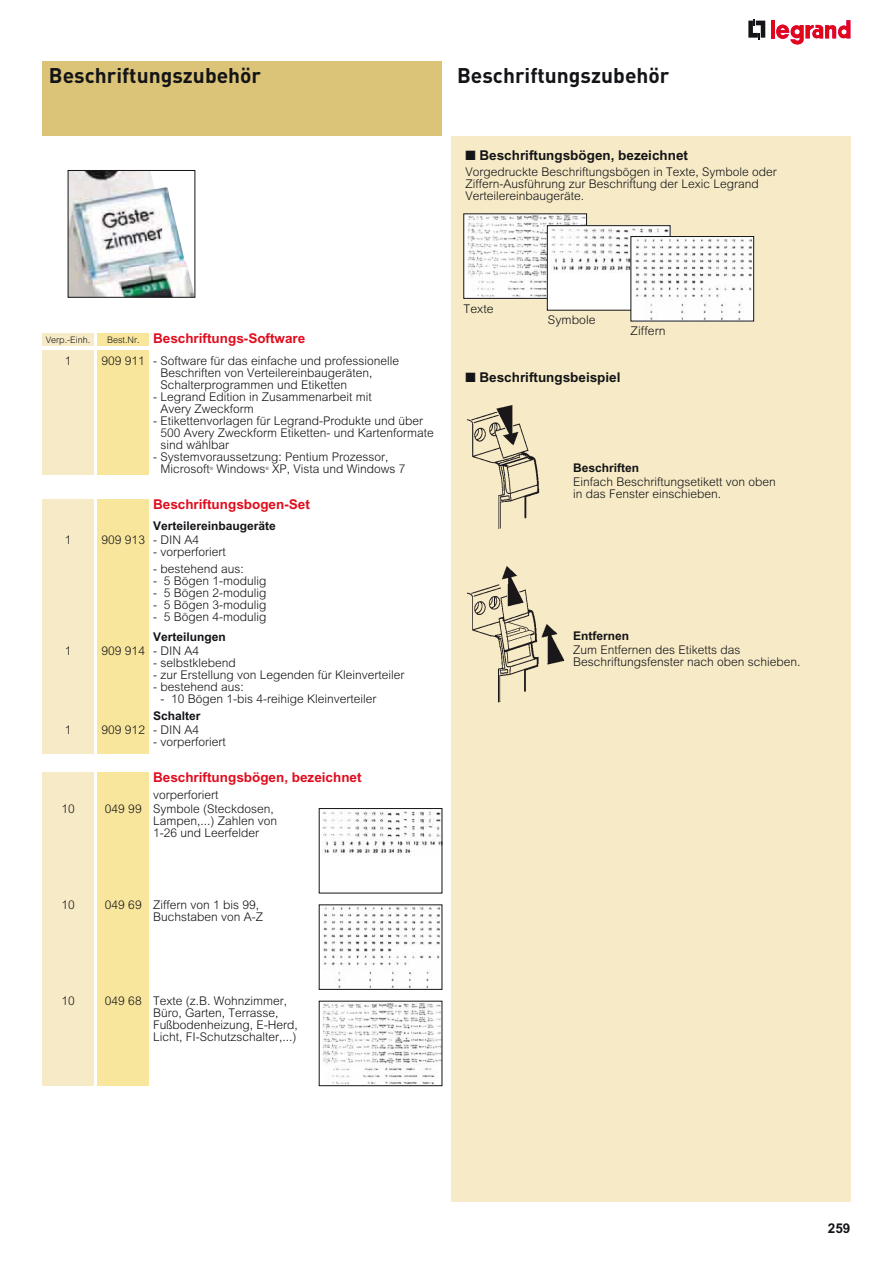
<style>
.page{position:relative;width:893px;height:1263px;background:#fff}
.page>*{position:absolute;margin:0;border:0;box-sizing:border-box;transform-origin:0 0}
.t1{font:700 21px "DIN";color:#131417}
.t2{font:700 13.5px "Arial";color:#e10c1d}
.t3{font:700 13.5px "Arial";color:#131417}
.t4{font:300 12px/12px "Arial";color:#131417}
.t5{font:700 12px "Arial";color:#131417}
.t6{font:300 9px "Arial";color:#131417}
.t7{font:300 4.35px "Arial";color:#131417}
.s1{font-weight:300;font-size:9px;color:#131417}
.s2{font-weight:700}
</style>
<div class="page">
<svg style="left:748px;top:19px;width:17px;height:20px"></svg>
<hr style="left:771px;top:20px;width:4px;height:18px;background:#e00817">
<svg style="left:776px;top:20px;width:74px;height:25px"></svg>
<div style="left:451px;top:136px;width:399px;height:1065px;background:#f7eac6"></div>
<div style="left:43px;top:62px;width:399px;height:74px;background:#dbc377"></div>
<div style="left:43px;top:333px;width:51px;height:13px;background:#f7eac6"></div>
<div style="left:98px;top:333px;width:51px;height:13px;background:#f9e69d"></div>
<div style="left:43px;top:351px;width:51px;height:124px;background:#f7eac6"></div>
<div style="left:98px;top:351px;width:51px;height:124px;background:#f9e69d"></div>
<div style="left:43px;top:499px;width:51px;height:254px;background:#f7eac6"></div>
<div style="left:98px;top:499px;width:51px;height:254px;background:#f9e69d"></div>
<div style="left:43px;top:772px;width:51px;height:314px;background:#f7eac6"></div>
<div style="left:98px;top:772px;width:51px;height:314px;background:#f9e69d"></div>
<div style="left:464px;top:214px;width:123px;height:84px;background:#fff"></div>
<img style="left:468px;top:216px;width:117px;height:81px">
<div style="left:463px;top:214px;width:124px;height:85px;border:1px solid #131417"></div>
<div style="left:547px;top:226px;width:123px;height:84px;background:#fff"></div>
<img style="left:551px;top:229px;width:117px;height:44px">
<div style="left:547px;top:225px;width:123px;height:85px;border:1px solid #131417"></div>
<img style="left:635px;top:238px;width:117px;height:81px">
<div style="left:631px;top:236px;width:123px;height:85px;border:1px solid #131417"></div>
<img style="left:323px;top:1003px;width:117px;height:81px">
<div style="left:319px;top:1001px;width:123px;height:85px;border:1px solid #131417"></div>
<img style="left:323px;top:812px;width:117px;height:43px">
<div style="left:319px;top:808px;width:123px;height:85px;border:1px solid #131417"></div>
<img style="left:323px;top:907px;width:117px;height:81px">
<div style="left:319px;top:904px;width:123px;height:86px;border:1px solid #131417"></div>
<img style="left:467px;top:405px;width:73px;height:124px">
<img style="left:542px;top:624px;width:23px;height:41px">
<img style="left:467px;top:566px;width:75px;height:137px">
<img style="left:70px;top:172px;width:123px;height:124px">
<div style="left:68px;top:170px;width:127px;height:128px;border:1px solid #131417"></div>
<p class="t1" style="left:49px;top:68px;width:214px">Beschriftungszubehör</p>
<p class="t1" style="left:457px;top:68px;width:214px">Beschriftungszubehör</p>
<p class="t3" style="left:479px;top:150px;width:210px">Beschriftungsbögen, bezeichnet</p>
<p class="t4" style="left:465px;top:167px;width:313px">Vorgedruckte Beschriftungsbögen in Texte, Symbole oder<br>Ziffern-Ausführung zur Beschriftung der Lexic Legrand<br>Verteilereinbaugeräte.</p>
<p class="t6" style="left:46px;top:337px;width:46px">Verp.-Einh.</p>
<p class="t2" style="left:107px;top:333px;width:200px"><span class="s1">Best.Nr.</span> Beschriftungs-Software</p>
<p class="t4" style="left:65px;top:356px;width:8px">1</p>
<p class="t4" style="left:160px;top:356px;width:240px;text-indent:-59px">909 911 - Software für das einfache und professionelle<br>Beschriften von Verteilereinbaugeräten,<br>Schalterprogrammen und Etiketten</p>
<p class="t4" style="left:160px;top:392px;width:213px;text-indent:-7px">- Legrand Edition in Zusammenarbeit mit<br>Avery Zweckform</p>
<p class="t4" style="left:160px;top:416px;width:275px;text-indent:-7px">- Etikettenvorlagen für Legrand-Produkte und über<br>500 Avery Zweckform Etiketten- und Kartenformate sind wählbar</p>
<p class="t4" style="left:160px;top:452px;width:229px;text-indent:-7px">- Systemvoraussetzung: Pentium Prozessor,<br>Microsoft</p>
<p class="t7" style="left:210px;top:467px;width:5px">®</p>
<p class="t4" style="left:217px;top:464px;width:50px">Windows</p>
<p class="t7" style="left:265px;top:467px;width:5px">®</p>
<p class="t4" style="left:272px;top:464px;width:135px">XP, Vista und Windows 7</p>
<p class="t2" style="left:153px;top:499px;width:158px">Beschriftungsbogen-Set</p>
<p class="t5" style="left:153px;top:522px;width:124px">Verteilereinbaugeräte</p>
<p class="t4" style="left:65px;top:535px;width:8px">1</p>
<p class="t4" style="left:102px;top:535px;width:99px">909 913 - DIN A4</p>
<p class="t4" style="left:153px;top:547px;width:74px">- vorperforiert</p>
<p class="t4" style="left:153px;top:565px;width:92px">- bestehend aus:</p>
<p class="t4" style="left:153px;top:577px;width:115px">- 5 Bögen 1-modulig</p>
<p class="t4" style="left:153px;top:589px;width:115px">- 5 Bögen 2-modulig</p>
<p class="t4" style="left:153px;top:601px;width:115px">- 5 Bögen 3-modulig</p>
<p class="t4" style="left:153px;top:609px;width:115px;line-height:19.2px">- 5 Bögen 4-modulig<br><span class="s2">Verteilungen</span></p>
<p class="t4" style="left:65px;top:646px;width:8px">1</p>
<p class="t4" style="left:102px;top:646px;width:99px">909 914 - DIN A4</p>
<p class="t4" style="left:153px;top:658px;width:84px">- selbstklebend</p>
<p class="t4" style="left:153px;top:670px;width:253px">- zur Erstellung von Legenden für Kleinverteiler</p>
<p class="t4" style="left:153px;top:682px;width:92px">- bestehend aus:</p>
<p class="t4" style="left:153px;top:691px;width:225px;line-height:17.1px;text-indent:7px">- 10 Bögen 1-bis 4-reihige Kleinverteiler<br><span class="s2">Schalter</span></p>
<p class="t4" style="left:65px;top:725px;width:8px">1</p>
<p class="t4" style="left:102px;top:725px;width:99px">909 912 - DIN A4</p>
<p class="t4" style="left:153px;top:737px;width:74px">- vorperforiert</p>
<p class="t2" style="left:153px;top:773px;width:210px">Beschriftungsbögen, bezeichnet</p>
<p class="t4" style="left:153px;top:790px;width:67px">vorperforiert</p>
<p class="t4" style="left:61px;top:804px;width:15px">10</p>
<p class="t4" style="left:153px;top:804px;width:126px;text-indent:-48px">049 99 Symbole (Steckdosen,<br>Lampen,...) Zahlen von<br>1-26 und Leerfelder</p>
<p class="t4" style="left:61px;top:900px;width:15px">10</p>
<p class="t4" style="left:153px;top:900px;width:112px;text-indent:-48px">049 69 Ziffern von 1 bis 99,<br>Buchstaben von A-Z</p>
<p class="t4" style="left:61px;top:996px;width:15px">10</p>
<p class="t4" style="left:153px;top:996px;width:146px;text-indent:-48px">049 68 Texte (z.B. Wohnzimmer,<br>Büro, Garten, Terrasse,<br>Fußbodenheizung, E-Herd,<br>Licht, FI-Schutzschalter,...)</p>
<p class="t4" style="left:463px;top:304px;width:32px">Texte</p>
<p class="t4" style="left:548px;top:316px;width:49px">Symbole</p>
<p class="t4" style="left:631px;top:326px;width:37px">Ziffern</p>
<p class="t3" style="left:479px;top:372px;width:143px">Beschriftungsbeispiel</p>
<p class="t4" style="left:573px;top:462px;width:204px;line-height:14.1px"><span class="s2">Beschriften<br></span>Einfach Beschriftungsetikett von oben</p>
<p class="t4" style="left:573px;top:489px;width:150px">in das Fenster einschieben.</p>
<p class="t4" style="left:573px;top:630px;width:169px;line-height:14.1px"><span class="s2">Entfernen<br></span>Zum Entfernen des Etiketts das</p>
<p class="t4" style="left:573px;top:657px;width:229px">Beschriftungsfenster nach oben schieben.</p>
<p class="t3" style="left:828px;top:1223px;width:24px">259</p>
</div>
